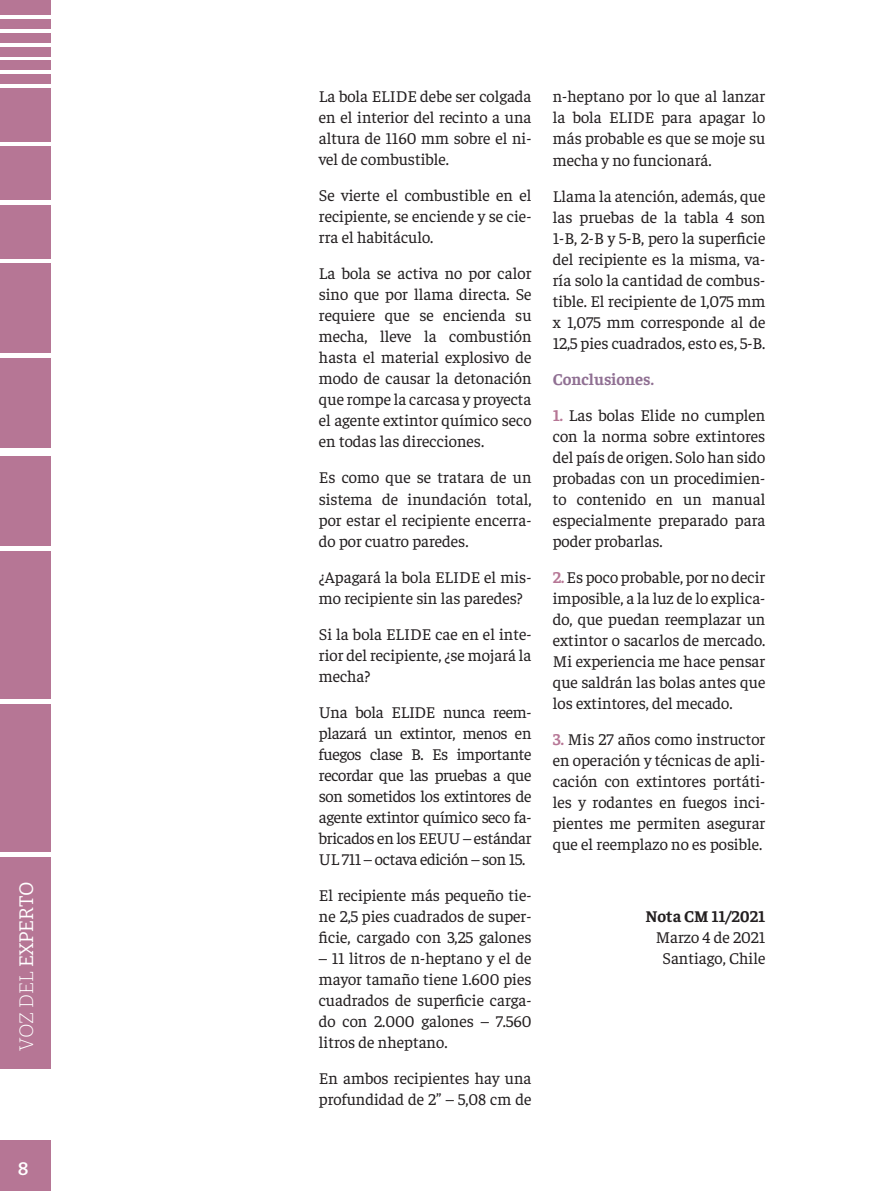
<style>
.page{position:relative;width:893px;height:1191px;background:#fff}
.page>*{position:absolute;margin:0;border:0;box-sizing:border-box;transform-origin:0 0}
.t1{font:19.5px "Bitter";letter-spacing:-.025em;color:#fff}
.t2{font:600 18px "Bitter";color:#fff}
.t3{font:16.5px/21px "Faustina";color:#231f20;text-align:justify}
.t4{font:700 16.5px "Faustina";color:#907093}
.t5{font:700 16.5px "Faustina";color:#231f20}
.s1{font-weight:300}
.s2{font-weight:700;color:#b67695}
</style>
<div class="page">
<div style="left:0;top:1140px;width:51px;height:51px;background:#b67695"></div>
<div style="left:0;top:0;width:51px;height:15px;background:#b67695"></div>
<div style="left:0;top:19px;width:51px;height:10px;background:#b67695"></div>
<div style="left:0;top:33px;width:51px;height:10px;background:#b67695"></div>
<div style="left:0;top:47px;width:51px;height:9px;background:#b67695"></div>
<div style="left:0;top:61px;width:51px;height:9px;background:#b67695"></div>
<div style="left:0;top:74px;width:51px;height:10px;background:#b67695"></div>
<div style="left:0;top:88px;width:51px;height:53px;background:#b67695"></div>
<div style="left:0;top:147px;width:51px;height:53px;background:#b67695"></div>
<div style="left:0;top:205px;width:51px;height:53px;background:#b67695"></div>
<div style="left:0;top:264px;width:51px;height:89px;background:#b67695"></div>
<div style="left:0;top:358px;width:51px;height:90px;background:#b67695"></div>
<div style="left:0;top:456px;width:51px;height:89px;background:#b67695"></div>
<div style="left:0;top:551px;width:51px;height:147px;background:#b67695"></div>
<div style="left:0;top:704px;width:51px;height:148px;background:#b67695"></div>
<div style="left:0;top:857px;width:51px;height:212px;background:#b67695"></div>
<p class="t1" style="left:14px;top:1050px;width:170px;rotate:-90deg"><span class="s1">VOZ DEL</span> EXPERTO</p>
<p class="t2" style="left:18px;top:1157px;width:12px">8</p>
<p class="t3" style="left:319px;top:85px;width:214px">La bola ELIDE debe ser colgada en el interior del recinto a una altura de 1160 mm sobre el ni&shy;vel de combustible.</p>
<p class="t3" style="left:319px;top:184px;width:214px">Se vierte el combustible en el recipiente, se enciende y se cie&shy;rra el habitáculo.</p>
<p class="t3" style="left:319px;top:262px;width:214px">La bola se activa no por calor sino que por llama directa. Se requiere que se encienda su mecha, lleve la combustión hasta el material explosivo de modo de causar la detonación que rompe la carcasa y proyecta el agente extintor químico seco en todas las direcciones.</p>
<p class="t3" style="left:319px;top:466px;width:214px">Es como que se tratara de un sistema de inundación total, por estar el recipiente encerra&shy;do por cuatro paredes.</p>
<p class="t3" style="left:319px;top:565px;width:214px">¿Apagará la bola ELIDE el mis&shy;mo recipiente sin las paredes?</p>
<p class="t3" style="left:319px;top:622px;width:214px">Si la bola ELIDE cae en el inte&shy;rior del recipiente, ¿se mojará la mecha?</p>
<p class="t3" style="left:319px;top:700px;width:214px">Una bola ELIDE nunca reem&shy;plazará un extintor, menos en fuegos clase B. Es importante recordar que las pruebas a que son sometidos los extintores de agente extintor químico seco fa&shy;bricados en los EEUU – estándar UL 711 – octava edición – son 15.</p>
<p class="t3" style="left:319px;top:883px;width:214px">El recipiente más pequeño tie&shy;ne 2,5 pies cuadrados de super&shy;ficie, cargado con 3,25 galones</p>
<p class="t3" style="left:319px;top:946px;width:214px">– 11 litros de n-heptano y el de mayor tamaño tiene 1.600 pies cuadrados de superficie carga&shy;do con 2.000 galones – 7.560 litros de nheptano.</p>
<p class="t3" style="left:319px;top:1066px;width:214px">En ambos recipientes hay una profundidad de 2” – 5,08 cm de</p>
<p class="t3" style="left:553px;top:85px;width:214px">n-heptano por lo que al lanzar la bola ELIDE para apagar lo más probable es que se moje su mecha y no funcionará.</p>
<p class="t3" style="left:553px;top:184px;width:214px">Llama la atención, además, que las pruebas de la tabla 4 son 1-B, 2-B y 5-B, pero la superficie del recipiente es la misma, va&shy;ría solo la cantidad de combus&shy;tible. El recipiente de 1,075 mm x 1,075 mm corresponde al de 12,5 pies cuadrados, esto es, 5-B.</p>
<p class="t4" style="left:553px;top:367px;width:103px">Conclusiones.</p>
<p class="t3" style="left:553px;top:403px;width:214px"><span class="s2">1.</span> Las bolas Elide no cumplen con la norma sobre extintores del país de origen. Solo han sido probadas con un procedimien&shy;to contenido en un manual especialmente preparado para poder probarlas.</p>
<p class="t3" style="left:553px;top:565px;width:214px"><span class="s2">2.</span> Es poco probable, por no decir imposible, a la luz de lo explica&shy;do, que puedan reemplazar un extintor o sacarlos de mercado.<br>Mi experiencia me hace pensar que saldrán las bolas antes que los extintores, del mecado.</p>
<p class="t3" style="left:553px;top:727px;width:214px"><span class="s2">3.</span> Mis 27 años como instructor en operación y técnicas de apli&shy;cación con extintores portáti&shy;les y rodantes en fuegos inci&shy;pientes me permiten asegurar que el reemplazo no es posible.</p>
<p class="t5" style="left:645px;top:904px;width:121px">Nota CM 11/2021</p>
<p class="t3" style="left:656px;top:925px;width:111px;text-align:center">Marzo 4 de 2021<br>Santiago, Chile</p>
</div>
